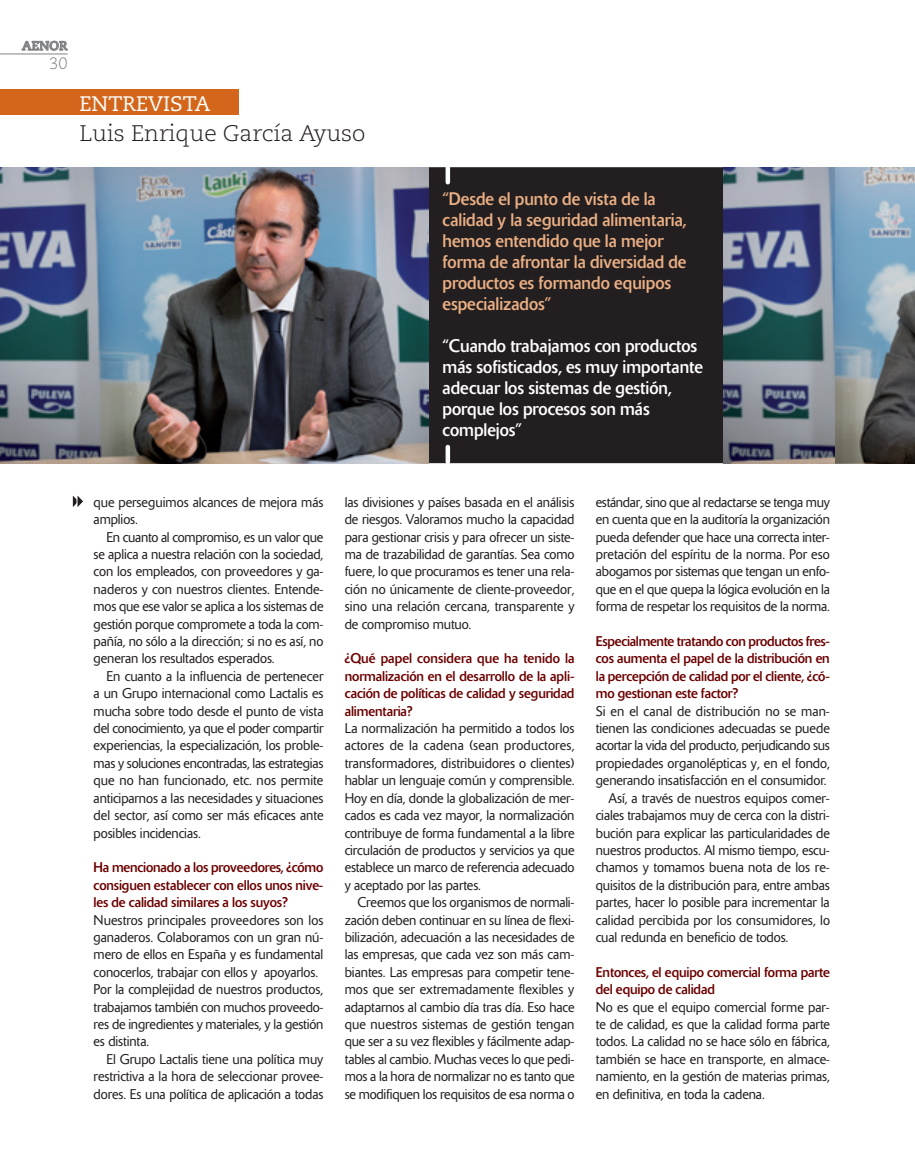
<style>
.page{position:relative;width:915px;height:1170px;background:#fff}
.page>*{position:absolute;margin:0;border:0;box-sizing:border-box;transform-origin:0 0}
.t1{font:300 22.5px "Caecilia LT Std";letter-spacing:-.005em;color:#231f20}
.t2{font:21px "Caecilia LT Std";color:#fff}
.pregunta{font:18px/21px "Delta";color:#ebaf84;scale:.94 1}
.pregunta-2{font:18px/21px "Delta";color:#fff;scale:.94 1}
.t3{font:300 16.5px "Caecilia LT Std";color:#808285}
._001_TEXTO_ENTREVIST{font:300 13.95px/17.4px "Delta";letter-spacing:-.005em;color:#231f20;text-align:justify;scale:.96 1}
._002_PREGUNTA_GRANAT{font:13.95px/17.4px "Delta";letter-spacing:-.01em;color:#6b0101;text-align:justify;scale:.96 1}
.t4{font:700 12.75px "Caecilia LT Std";color:#808285}
</style>
<div class="page">
<svg style="left:22px;top:41px;width:46px;height:10px"></svg>
<hr style="left:0;top:54px;width:68px;height:1px;background:#808285">
<div style="left:0;top:89px;width:239px;height:25px;background:#d3661a"></div>
<svg style="left:72px;top:496px;width:11px;height:11px"></svg>
<div style="left:428px;top:167px;width:295px;height:296px;background:#231f20"></div>
<img style="left:0;top:167px;width:428px;height:296px">
<img style="left:833px;top:167px;width:81px;height:296px">
<div style="left:445px;top:447px;width:5px;height:15px;background:#fff"></div>
<div style="left:445px;top:167px;width:5px;height:15px;background:#fff"></div>
<img style="left:723px;top:167px;width:110px;height:296px">
<p class="t4" style="left:22px;top:38px;width:47px">AENOR</p>
<p class="t3" style="left:49px;top:54px;width:20px">30</p>
<p class="t2" style="left:80px;top:91px;width:132px">ENTREVISTA</p>
<p class="t1" style="left:80px;top:120px;width:287px">Luis Enrique García Ayuso</p>
<p class="pregunta" style="left:442px;top:188px;width:261px">“Desde el punto de vista de la calidad y la seguridad alimentaria, hemos entendido que la mejor forma de afrontar la diversidad de productos es formando equipos especializados”</p>
<p class="pregunta-2" style="left:442px;top:335px;width:278px">“Cuando trabajamos con productos más sofisticados, es muy importante adecuar los sistemas de gestión, porque los procesos son más complejos”</p>
<p class="_001_TEXTO_ENTREVIST" style="left:94px;top:493px;width:241px">que perseguimos alcances de mejora más amplios.</p>
<p class="_001_TEXTO_ENTREVIST" style="left:94px;top:528px;width:241px;text-indent:13px">En cuanto al compromiso, es un valor que se aplica a nuestra relación con la sociedad, con los empleados, con proveedores y ga&shy;naderos y con nuestros clientes. Entende&shy;mos que ese valor se aplica a los sistemas de gestión porque compromete a toda la com&shy;pañía, no sólo a la dirección; si no es así, no generan los resultados esperados.</p>
<p class="_001_TEXTO_ENTREVIST" style="left:94px;top:667px;width:241px;text-indent:13px">En cuanto a la influencia de pertenecer a un Grupo internacional como Lactalis es mucha sobre todo desde el punto de vista del conocimiento, ya que el poder compartir experiencias, la especialización, los proble&shy;mas y soluciones encontradas, las estrategias que no han funcionado, etc. nos permite anticiparnos a las necesidades y situaciones del sector, así como ser más eficaces ante posibles incidencias.</p>
<p class="_002_PREGUNTA_GRANAT" style="left:94px;top:858px;width:241px">Ha mencionado a los proveedores, ¿cómo consiguen establecer con ellos unos nive&shy;les de calidad similares a los suyos?</p>
<p class="_001_TEXTO_ENTREVIST" style="left:94px;top:911px;width:241px">Nuestros principales proveedores son los ganaderos. Colaboramos con un gran nú&shy;mero de ellos en España y es fundamental conocerlos, trabajar con ellos y apoyarlos.</p>
<p class="_001_TEXTO_ENTREVIST" style="left:94px;top:980px;width:241px">Por la complejidad de nuestros productos, trabajamos también con muchos proveedo&shy;res de ingredientes y materiales, y la gestión es distinta.</p>
<p class="_001_TEXTO_ENTREVIST" style="left:94px;top:1050px;width:241px;text-indent:13px">El Grupo Lactalis tiene una política muy restrictiva a la hora de seleccionar provee&shy;dores. Es una política de aplicación a todas</p>
<p class="_001_TEXTO_ENTREVIST" style="left:344px;top:493px;width:241px">las divisiones y países basada en el análisis de riesgos. Valoramos mucho la capacidad para gestionar crisis y para ofrecer un siste&shy;ma de trazabilidad de garantías. Sea como fuere, lo que procuramos es tener una rela&shy;ción no únicamente de cliente-proveedor, sino una relación cercana, transparente y de compromiso mutuo.</p>
<p class="_002_PREGUNTA_GRANAT" style="left:344px;top:650px;width:241px">¿Qué papel considera que ha tenido la normalización en el desarrollo de la apli&shy;cación de políticas de calidad y seguridad alimentaria?</p>
<p class="_001_TEXTO_ENTREVIST" style="left:344px;top:719px;width:241px">La normalización ha permitido a todos los actores de la cadena (sean productores, transformadores, distribuidores o clientes) hablar un lenguaje común y comprensible.<br>Hoy en día, donde la globalización de mer&shy;cados es cada vez mayor, la normalización contribuye de forma fundamental a la libre circulación de productos y servicios ya que establece un marco de referencia adecuado y aceptado por las partes.</p>
<p class="_001_TEXTO_ENTREVIST" style="left:344px;top:893px;width:241px;text-indent:13px">Creemos que los organismos de normali&shy;zación deben continuar en su línea de flexi&shy;bilización, adecuación a las necesidades de las empresas, que cada vez son más cam&shy;biantes. Las empresas para competir tene&shy;mos que ser extremadamente flexibles y adaptarnos al cambio día tras día. Eso hace que nuestros sistemas de gestión tengan que ser a su vez flexibles y fácilmente adap&shy;tables al cambio. Muchas veces lo que pedi&shy;mos a la hora de normalizar no es tanto que se modifiquen los requisitos de esa norma o</p>
<p class="_001_TEXTO_ENTREVIST" style="left:595px;top:493px;width:245px">estándar, sino que al redactarse se tenga muy en cuenta que en la auditoría la organización pueda defender que hace una correcta inter&shy;pretación del espíritu de la norma. Por eso abogamos por sistemas que tengan un enfo&shy;que en el que quepa la lógica evolución en la forma de respetar los requisitos de la norma.</p>
<p class="_002_PREGUNTA_GRANAT" style="left:595px;top:632px;width:245px">Especialmente tratando con productos fres&shy;cos aumenta el papel de la distribución en la percepción de calidad por el cliente, ¿có&shy;mo gestionan este factor?</p>
<p class="_001_TEXTO_ENTREVIST" style="left:595px;top:702px;width:245px">Si en el canal de distribución no se man&shy;tienen las condiciones adecuadas se puede acortar la vida del producto, perjudicando sus propiedades organolépticas y, en el fondo, generando insatisfacción en el consumidor.</p>
<p class="_001_TEXTO_ENTREVIST" style="left:595px;top:789px;width:245px;text-indent:13px">Así, a través de nuestros equipos comer&shy;ciales trabajamos muy de cerca con la distri&shy;bución para explicar las particularidades de nuestros productos. Al mismo tiempo, escu&shy;chamos y tomamos buena nota de los re&shy;quisitos de la distribución para, entre ambas partes, hacer lo posible para incrementar la calidad percibida por los consumidores, lo cual redunda en beneficio de todos.</p>
<p class="_002_PREGUNTA_GRANAT" style="left:595px;top:963px;width:245px">Entonces, el equipo comercial forma parte del equipo de calidad</p>
<p class="_001_TEXTO_ENTREVIST" style="left:595px;top:998px;width:245px">No es que el equipo comercial forme par&shy;te de calidad, es que la calidad forma parte todos. La calidad no se hace sólo en fábrica, también se hace en transporte, en almace&shy;namiento, en la gestión de materias primas, en definitiva, en toda la cadena.</p>
</div>
